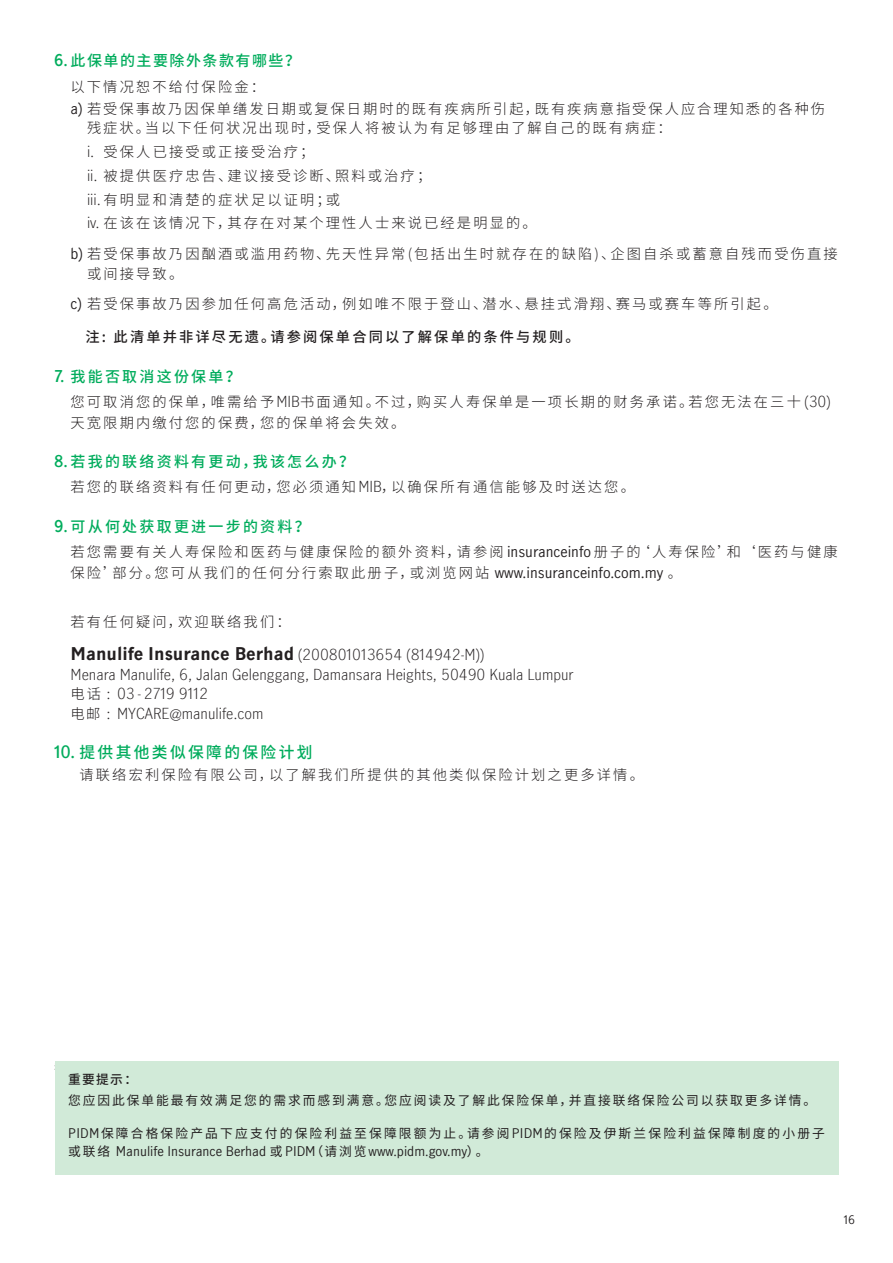
<style>
.page{position:relative;width:893px;height:1263px;background:#fff}
.page>*{position:absolute;margin:0;border:0;box-sizing:border-box;transform-origin:0 0}
.t1{font:500 15.75px "Noto Sans CJ Ksc";letter-spacing:.15em;color:#00ac5c}
.t2{font:500 15px "Noto Sans CJ Ksc";letter-spacing:.15em;color:#00ac5c}
.t3{font:500 15px "Noto Sans CJ Ksc";letter-spacing:.1em;color:#00ac5c}
.t4{font:300 14.25px/23.7px "Noto Sans CJ Ksc";letter-spacing:.15em;color:#231f20}
.t5{font:300 14.25px/19.5px "Manulife JH Sans";color:#231f20}
.t6{font:500 14.25px "Noto Sans CJ Ksc";letter-spacing:.15em;color:#231f20}
.t7{font:12.75px "Noto Sans CJ Ksc";letter-spacing:.17em;color:#231f20}
.t8{font:12.75px "Noto Sans CJ Ksc";letter-spacing:.15em;color:#231f20}
.t9{font:12.75px "Manulife JH Sans";color:#231f20}
.t10{font:500 12.75px "Noto Sans CJ Ksc";color:#231f20}
.t11{font:11.25px "Manulife JH Sans";color:#231f20}
.s1{font-family:"Manulife JH Sans";font-weight:600}
.s2{font-family:"Manulife JH Sans";font-weight:400}
.s3{font-family:"Manulife JH Sans"}
.s4{font-weight:700;font-size:16.5px}
.s5{font-family:"Noto Sans CJ Ksc"}
</style>
<div class="page">
<div style="left:55px;top:1061px;width:783px;height:114px;background:#d1ead8"></div>
<p class="t3" style="left:54px;top:52px;width:248px"><span class="s1">6.</span>此保单的主要除外条款有哪些？</p>
<p class="t4" style="left:71px;top:76px;width:756px;line-height:22.2px">以下情况恕不给付保险金：<br><span class="s2">a)</span> 若受保事故乃因保单缮发日期或复保日期时的既有疾病所引起，既有疾病意指受保人应合理知悉的各种伤</p>
<p class="t4" style="left:87px;top:117px;width:586px">残症状。当以下任何状况出现时，受保人将被认为有足够理由了解自己的既有病症：<span class="s3">i.</span> 受保人已接受或正接受治疗；<br><span class="s3">ii.</span> 被提供医疗忠告、建议接受诊断、照料或治疗；<br><span class="s3">iii.</span>有明显和清楚的症状足以证明；或<br><span class="s3">iv.</span> 在该在该情况下，其存在对某个理性人士来说已经是明显的。</p>
<p class="t4" style="left:87px;top:244px;width:752px;line-height:19.5px;text-indent:-17px"><span class="s2">b)</span> 若受保事故乃因酗酒或滥用药物、先天性异常(包括出生时就存在的缺陷)、企图自杀或蓄意自残而受伤直接或间接导致。</p>
<p class="t4" style="left:71px;top:293px;width:709px"><span class="s2">c)</span> 若受保事故乃因参加任何高危活动，例如唯不限于登山、潜水、悬挂式滑翔、赛马或赛车等所引起。</p>
<p class="t6" style="left:86px;top:329px;width:496px">注: 此清单并非详尽无遗。请参阅保单合同以了解保单的条件与规则。</p>
<p class="t2" style="left:54px;top:368px;width:188px"><span class="s1">7.</span> 我能否取消这份保单？</p>
<p class="t4" style="left:71px;top:391px;width:762px;line-height:21px">您可取消您的保单，唯需给予<span class="s3">MIB</span>书面通知。不过，购买人寿保单是一项长期的财务承诺。若您无法在三十<span class="s3">(30)</span>天宽限期内缴付您的保费，您的保单将会失效。</p>
<p class="t2" style="left:54px;top:453px;width:302px"><span class="s1">8.</span>若我的联络资料有更动，我该怎么办？</p>
<p class="t4" style="left:71px;top:476px;width:566px">若您的联络资料有任何更动，您必须通知<span class="s3">MIB</span>，以确保所有通信能够及时送达您。</p>
<p class="t2" style="left:54px;top:518px;width:257px"><span class="s1">9.</span>可从何处获取更进一步的资料？</p>
<p class="t4" style="left:71px;top:541px;width:769px;line-height:21px">若您需要有关人寿保险和医药与健康保险的额外资料，请参阅<span class="s2">insuranceinfo</span>册子的‘人寿保险’和‘医药与健康保险 ’部分。您可从我们的任何分行索取此册子，或浏览网站 <span class="s2">www.insuranceinfo.com.my</span> 。</p>
<p class="t4" style="left:71px;top:611px;width:222px">若有任何疑问，欢迎联络我们：</p>
<p class="t5" style="left:70px;top:645px;width:504px"><span class="s4">Manulife Insurance Berhad</span> (200801013654 (814942-M))<br>Menara Manulife, 6, Jalan Gelenggang, Damansara Heights, 50490 Kuala Lumpur<span class="s5">电话</span> : 03 - 2719 9112<br><span class="s5">电邮</span> : MYCARE@manulife.com</p>
<p class="t1" style="left:54px;top:743px;width:260px"><span class="s1">10.</span> 提供其他类似保障的保险计划</p>
<p class="t4" style="left:79px;top:764px;width:566px">请联络宏利保险有限公司，以了解我们所提供的其他类似保险计划之更多详情。</p>
<p class="t10" style="left:68px;top:1072px;width:70px">重要提示：</p>
<p class="t8" style="left:68px;top:1093px;width:749px">您应因此保单能最有效满足您的需求而感到满意。您应阅读及了解此保险保单，并直接联络保险公司以获取更多详情。</p>
<p class="t7" style="left:68px;top:1126px;width:758px"><span class="s3">PIDM</span>保障合格保险产品下应支付的保险利益至保障限额为止。请参阅<span class="s3">PIDM</span>的保险及伊斯兰保险利益保障制度的小册子</p>
<p class="t9" style="left:68px;top:1142px;width:422px"><span class="s5">或联络</span> Manulife Insurance Berhad <span class="s5">或</span> PIDM <span class="s5">（请浏览</span>www.pidm.gov.my<span class="s5">）。</span></p>
<p class="t11" style="left:844px;top:1212px;width:13px">16</p>
</div>
